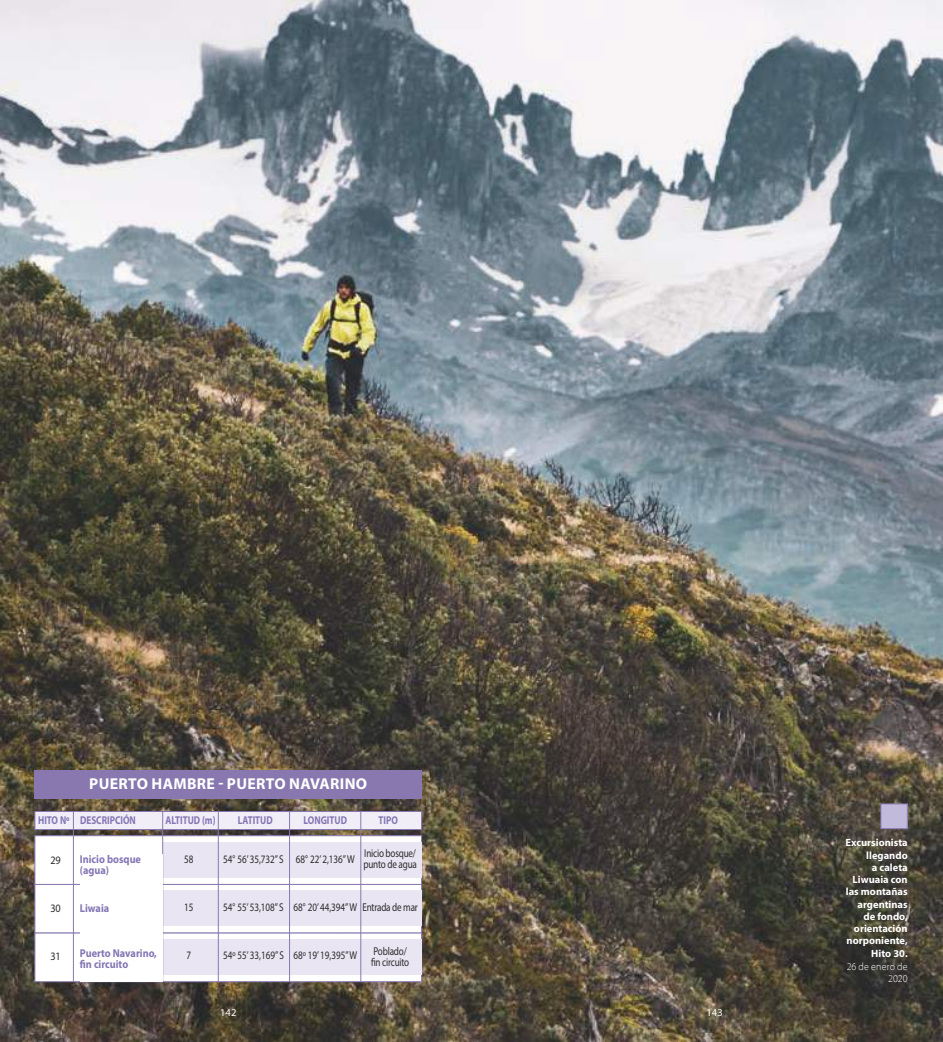
<style>
.page{position:relative;width:943px;height:1042px;background:#fff}
.page>*{position:absolute;margin:0;border:0;box-sizing:border-box;transform-origin:0 0}
.t1{font:700 15.75px "Myriad Pro";letter-spacing:.02em;color:#fff}
.t2{font:11.38px "Myriad Pro";color:#2b2b2a;scale:.8 1}
.t3{font:11.38px/11.4px "Myriad Pro";letter-spacing:-.02em;color:#2b2b2a;scale:.8 1}
.t4{font:700 11.38px/11.4px "Myriad Pro";color:#8476b4;scale:.9 1}
.t5{font:700 11.38px "Myriad Pro";color:#8476b4;scale:.8 1}
.t6{font:11.38px "Myriad Pro";letter-spacing:-.02em;color:#2b2b2a;scale:.9 1}
.t7{font:700 10.5px/12.2px "Myriad Pro";color:#fff;text-align:right}
.t8{font:300 10.5px/12.2px "Myriad Pro";letter-spacing:.01em;color:#fff;text-align:right;scale:.95 1}
.t9{font:10.5px "Myriad Pro";color:#fff}
</style>
<div class="page">
<img style="left:0;top:0;width:943px;height:1042px">
<div style="left:881px;top:804px;width:26px;height:24px;background:#c2bada"></div>
<div style="left:880px;top:803px;width:27px;height:26px;border:1px solid #8878af"></div>
<div style="left:35px;top:884px;width:387px;height:49px;background:#fff;border:1px solid #8878af"></div>
<div style="left:163px;top:890px;width:258px;height:36px;background:#eae5f3"></div>
<div style="left:35px;top:933px;width:387px;height:49px;background:#fff;border:1px solid #8878af"></div>
<div style="left:163px;top:939px;width:258px;height:36px;background:#eae5f3"></div>
<div style="left:35px;top:835px;width:387px;height:49px;background:#fff;border:1px solid #8878af"></div>
<div style="left:35px;top:811px;width:387px;height:19px;background:#f1eef8;border:1px solid #8878af"></div>
<div style="left:163px;top:842px;width:258px;height:35px;background:#eae5f3"></div>
<hr style="left:360px;top:811px;width:1px;height:170px;background:#8878af">
<div style="left:35px;top:770px;width:387px;height:28px;background:#8878af"></div>
<hr style="left:162px;top:812px;width:1px;height:169px;background:#8878af">
<hr style="left:73px;top:811px;width:1px;height:170px;background:#8878af">
<hr style="left:218px;top:811px;width:1px;height:170px;background:#8878af">
<hr style="left:289px;top:811px;width:1px;height:170px;background:#8878af">
<div style="left:80px;top:854px;width:82px;height:128px;background:#fff"></div>
<h1 class="t1" style="left:89px;top:774px;width:279px">PUERTO HAMBRE - PUERTO NAVARINO</h1>
<p class="t5" style="left:38px;top:813px;width:124px">HITO Nº DESCRIPCIÓN</p>
<p class="t5" style="left:165px;top:813px;width:64px">ALTITUD (m)</p>
<p class="t5" style="left:238px;top:813px;width:45px">LATITUD</p>
<p class="t5" style="left:303px;top:813px;width:56px">LONGITUD</p>
<p class="t5" style="left:378px;top:813px;width:26px">TIPO</p>
<p class="t4" style="left:80px;top:853px;width:69px">Inicio bosque (agua)</p>
<p class="t4" style="left:80px;top:902px;width:34px">Liwaia</p>
<p class="t4" style="left:80px;top:946px;width:87px">Puerto Navarino, fin circuito</p>
<p class="t3" style="left:363px;top:847px;width:68px">Inicio bosque/ punto de agua</p>
<p class="t3" style="left:362px;top:901px;width:71px">Entrada de mar</p>
<p class="t3" style="left:371px;top:945px;width:49px">Poblado/ fin circuito</p>
<p class="t3" style="left:184px;top:853px;width:13px">58</p>
<p class="t2" style="left:223px;top:852px;width:166px">54° 56’ 35,732” S 68° 22’ 2,136” W</p>
<p class="t3" style="left:184px;top:901px;width:13px">15</p>
<p class="t2" style="left:223px;top:900px;width:169px">54° 55’ 53,108” S 68° 20’ 44,394” W</p>
<p class="t3" style="left:186px;top:949px;width:7px">7</p>
<p class="t2" style="left:223px;top:948px;width:169px">54º 55’ 33,169” S 68º 19’ 19,395” W</p>
<p class="t6" style="left:50px;top:852px;width:13px">29</p>
<p class="t6" style="left:50px;top:901px;width:13px">30</p>
<p class="t6" style="left:50px;top:949px;width:13px">31</p>
<p class="t9" style="left:220px;top:1006px;width:18px">142</p>
<p class="t9" style="left:706px;top:1006px;width:18px">143</p>
<p class="t7" style="left:845px;top:836px;width:64px">Excursionista llegando<br>a caleta<br>Liwuaia con las montañas argentinas de fondo, orientación norponiente,<br>Hito 30.</p>
<p class="t8" style="left:846px;top:960px;width:66px">26 de enero de<br>2020</p>
</div>
